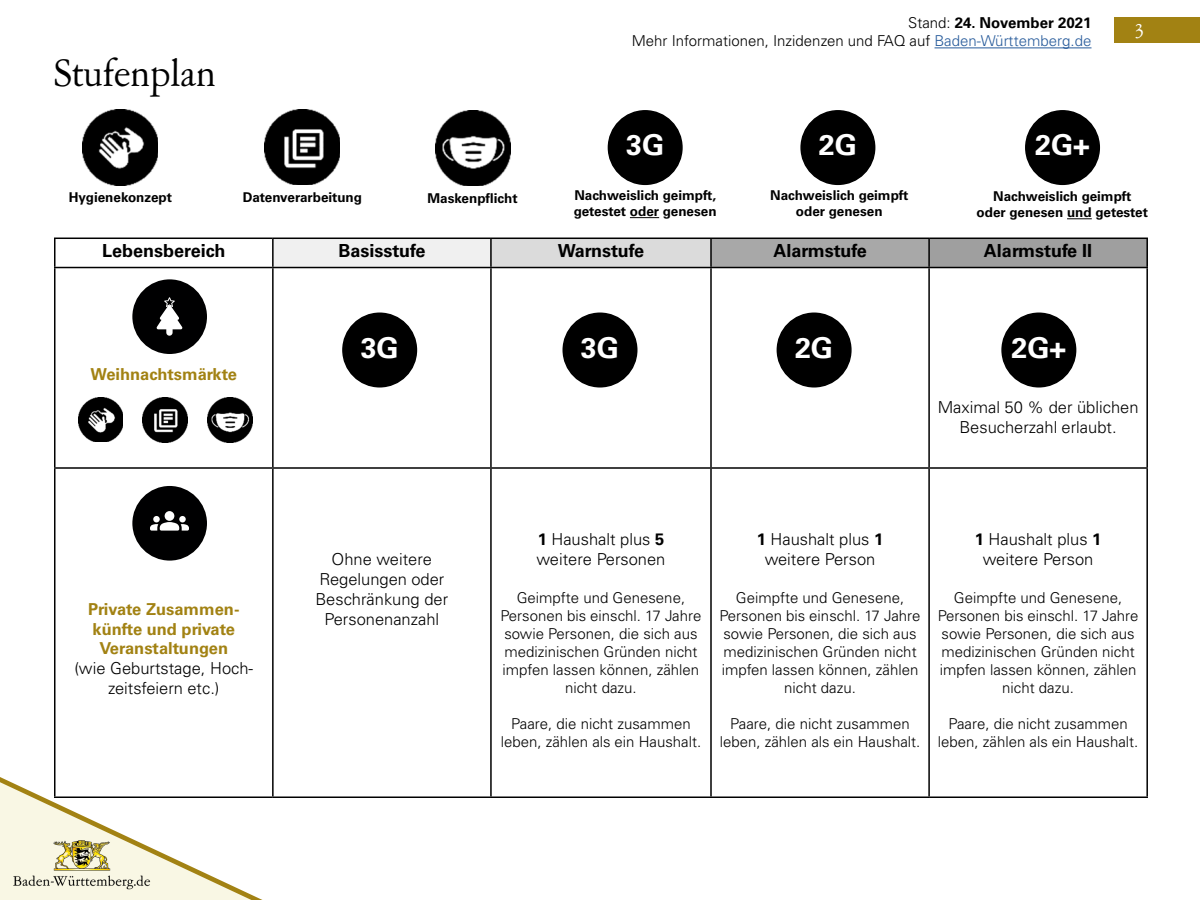
<style>
.page{position:relative;width:1200px;height:900px;background:#fff}
.page>*{position:absolute;margin:0;border:0;box-sizing:border-box;transform-origin:0 0}
.t1{font:37.5px "Garamont Amsterdam BQ";color:#000}
.t2{font:700 28.5px "Univers LT Pro 65";color:#fff}
.t3{font:24px "Garamont Amst SBOP Rom";color:#fff}
.t4{font:700 18px "Univers LT Pro 65";color:#000}
.t5{font:300 16.5px "Univers LT Pro 45";color:#000}
.t6{font:700 16.5px/19.8px "Univers LT Pro 65";color:#a28213;text-align:center}
.t7{font:300 15px/18px "Univers LT Pro 45";color:#000;text-align:center}
.t8{font:700 15px "Univers LT Pro 65";color:#000}
.t9{font:700 13.5px "Univers LT Pro 65";color:#000}
.s1{font-family:"Univers LT Pro 45";font-weight:300}
.s2{color:#275b9b}
.s3{font-family:"Univers LT Pro 45";font-weight:300;color:#000}
.s4{font-family:"Univers LT Pro 65";font-weight:700}
</style>
<div class="page">
<svg style="left:1067px;top:218px;width:25px;height:1px"></svg>
<svg style="left:630px;top:217px;width:29px;height:1px"></svg>
<div style="left:273px;top:238px;width:218px;height:30px;background:#f0f0f0"></div>
<div style="left:491px;top:238px;width:220px;height:30px;background:#dbdbdb"></div>
<div style="left:711px;top:238px;width:218px;height:30px;background:#a8a8a8"></div>
<div style="left:929px;top:238px;width:218px;height:30px;background:#9f9f9f"></div>
<hr style="left:54px;top:238px;width:219px;height:1px;background:#000">
<hr style="left:54px;top:239px;width:2px;height:28px;background:#000">
<hr style="left:273px;top:238px;width:218px;height:1px;background:#000">
<hr style="left:272px;top:239px;width:2px;height:28px;background:#000">
<hr style="left:491px;top:238px;width:220px;height:1px;background:#000">
<hr style="left:490px;top:239px;width:2px;height:28px;background:#000">
<hr style="left:711px;top:238px;width:218px;height:1px;background:#000">
<hr style="left:710px;top:239px;width:2px;height:28px;background:#000">
<hr style="left:929px;top:238px;width:219px;height:1px;background:#000">
<hr style="left:928px;top:239px;width:2px;height:28px;background:#000">
<hr style="left:1146px;top:239px;width:2px;height:28px;background:#000">
<hr style="left:54px;top:267px;width:219px;height:1px;background:#000">
<hr style="left:54px;top:268px;width:2px;height:199px;background:#000">
<hr style="left:273px;top:267px;width:218px;height:1px;background:#000">
<hr style="left:272px;top:268px;width:2px;height:199px;background:#000">
<hr style="left:491px;top:267px;width:220px;height:1px;background:#000">
<hr style="left:490px;top:268px;width:2px;height:199px;background:#000">
<hr style="left:711px;top:267px;width:218px;height:1px;background:#000">
<hr style="left:710px;top:268px;width:2px;height:199px;background:#000">
<hr style="left:929px;top:267px;width:219px;height:1px;background:#000">
<hr style="left:928px;top:268px;width:2px;height:199px;background:#000">
<hr style="left:1146px;top:268px;width:2px;height:199px;background:#000">
<hr style="left:54px;top:467px;width:219px;height:2px;background:#000">
<hr style="left:54px;top:469px;width:2px;height:327px;background:#000">
<hr style="left:273px;top:467px;width:218px;height:2px;background:#000">
<hr style="left:272px;top:469px;width:2px;height:327px;background:#000">
<hr style="left:491px;top:467px;width:220px;height:2px;background:#000">
<hr style="left:490px;top:469px;width:2px;height:327px;background:#000">
<hr style="left:711px;top:467px;width:218px;height:2px;background:#000">
<hr style="left:710px;top:469px;width:2px;height:327px;background:#000">
<hr style="left:929px;top:467px;width:219px;height:2px;background:#000">
<hr style="left:928px;top:469px;width:2px;height:327px;background:#000">
<hr style="left:1146px;top:469px;width:2px;height:327px;background:#000">
<hr style="left:54px;top:796px;width:219px;height:2px;background:#000">
<hr style="left:273px;top:796px;width:218px;height:2px;background:#000">
<hr style="left:491px;top:796px;width:220px;height:2px;background:#000">
<hr style="left:711px;top:796px;width:218px;height:2px;background:#000">
<hr style="left:929px;top:796px;width:219px;height:2px;background:#000">
<div style="left:132px;top:486px;width:75px;height:75px;background:#000001;border-radius:50%"></div>
<svg style="left:150px;top:511px;width:39px;height:20px"></svg>
<div style="left:1002px;top:313px;width:74px;height:74px;background:#000;border-radius:50%"></div>
<div style="left:1001px;top:313px;width:75px;height:75px;border:2px solid #000;border-radius:50%"></div>
<div style="left:777px;top:313px;width:74px;height:74px;background:#000;border-radius:50%"></div>
<div style="left:777px;top:313px;width:75px;height:75px;border:2px solid #000;border-radius:50%"></div>
<div style="left:563px;top:313px;width:74px;height:74px;background:#000;border-radius:50%"></div>
<div style="left:562px;top:313px;width:76px;height:75px;border:2px solid #000;border-radius:50%"></div>
<div style="left:343px;top:313px;width:73px;height:74px;background:#000;border-radius:50%"></div>
<div style="left:342px;top:313px;width:75px;height:75px;border:2px solid #000;border-radius:50%"></div>
<img style="left:78px;top:397px;width:45px;height:45px">
<img style="left:142px;top:397px;width:46px;height:45px">
<img style="left:207px;top:397px;width:45px;height:46px">
<div style="left:132px;top:279px;width:75px;height:75px;background:#000001;border-radius:50%"></div>
<svg style="left:156px;top:297px;width:27px;height:39px"></svg>
<div style="left:1026px;top:111px;width:73px;height:73px;background:#000;border-radius:50%"></div>
<div style="left:1025px;top:110px;width:75px;height:75px;border:2px solid #000;border-radius:50%"></div>
<div style="left:801px;top:111px;width:74px;height:73px;background:#000;border-radius:50%"></div>
<div style="left:800px;top:110px;width:75px;height:75px;border:2px solid #000;border-radius:50%"></div>
<div style="left:608px;top:111px;width:74px;height:73px;background:#000;border-radius:50%"></div>
<div style="left:608px;top:110px;width:75px;height:75px;border:2px solid #000;border-radius:50%"></div>
<img style="left:435px;top:110px;width:75px;height:76px">
<img style="left:265px;top:109px;width:75px;height:75px">
<img style="left:83px;top:109px;width:75px;height:76px">
<svg style="left:0;top:777px;width:262px;height:123px"></svg>
<img style="left:10px;top:838px;width:141px;height:52px">
<div style="left:1114px;top:18px;width:86px;height:25px;background:#a28213"></div>
<hr style="left:935px;top:48px;width:157px;height:1px;background:#275b9b">
<p class="t1" style="left:54px;top:52px;width:164px">Stufenplan</p>
<p class="t9" style="left:69px;top:188px;width:105px">Hygienekonzept</p>
<p class="t9" style="left:243px;top:188px;width:121px">Datenverarbeitung</p>
<p class="t9" style="left:428px;top:189px;width:92px">Maskenpflicht</p>
<p class="t8" style="left:908px;top:13px;width:185px"><span class="s1">Stand:</span> 24. November 2021</p>
<p class="t7" style="left:632px;top:32px;width:461px">Mehr Informationen, Inzidenzen und FAQ auf <span class="s2">Baden-Württemberg.de</span></p>
<p class="t2" style="left:626px;top:125px;width:40px">3G</p>
<p class="t2" style="left:819px;top:125px;width:40px">2G</p>
<p class="t2" style="left:1035px;top:125px;width:56px">2G+</p>
<p class="t3" style="left:1134px;top:18px;width:12px">3</p>
<p class="t9" style="left:574px;top:186px;width:143px">Nachweislich geimpft,</p>
<p class="t9" style="left:574px;top:202px;width:144px">getestet oder genesen</p>
<p class="t9" style="left:770px;top:185px;width:140px">Nachweislich geimpft</p>
<p class="t9" style="left:796px;top:202px;width:88px">oder genesen</p>
<p class="t9" style="left:993px;top:187px;width:140px">Nachweislich geimpft</p>
<p class="t9" style="left:977px;top:203px;width:173px">oder genesen und getestet</p>
<p class="t4" style="left:102px;top:238px;width:125px">Lebensbereich</p>
<p class="t4" style="left:338px;top:238px;width:89px">Basisstufe</p>
<p class="t4" style="left:558px;top:238px;width:88px">Warnstufe</p>
<p class="t4" style="left:773px;top:238px;width:95px">Alarmstufe</p>
<p class="t4" style="left:984px;top:238px;width:110px">Alarmstufe II</p>
<p class="t6" style="left:91px;top:363px;width:148px">Weihnachtsmärkte</p>
<p class="t6" style="left:74px;top:598px;width:180px">Private Zusammen&shy;künfte und private<br>Veranstaltungen<br><span class="s3">(wie Geburtstage, Hoch&shy;zeitsfeiern etc.)</span></p>
<p class="t2" style="left:361px;top:328px;width:40px">3G</p>
<p class="t2" style="left:581px;top:328px;width:40px">3G</p>
<p class="t2" style="left:795px;top:328px;width:40px">2G</p>
<p class="t2" style="left:1012px;top:328px;width:56px">2G+</p>
<p class="t5" style="left:332px;top:548px;width:102px">Ohne weitere</p>
<p class="t5" style="left:319px;top:568px;width:127px">Regelungen oder</p>
<p class="t5" style="left:316px;top:588px;width:134px">Beschränkung der</p>
<p class="t5" style="left:325px;top:608px;width:116px">Personenanzahl</p>
<p class="t5" style="left:938px;top:396px;width:202px">Maximal 50 % der üblichen</p>
<p class="t5" style="left:960px;top:416px;width:159px">Besucherzahl erlaubt.</p>
<p class="t5" style="left:538px;top:529px;width:128px"><span class="s4">1</span> Haushalt plus <span class="s4">5</span></p>
<p class="t5" style="left:536px;top:548px;width:130px">weitere Personen</p>
<p class="t7" style="left:501px;top:588px;width:202px">Geimpfte und Genesene,<br>Personen bis einschl. 17 Jahre sowie Personen, die sich aus medizinischen Gründen nicht impfen lassen können, zählen nicht dazu.</p>
<p class="t7" style="left:501px;top:714px;width:202px">Paare, die nicht zusammen leben, zählen als ein Haushalt.</p>
<p class="t5" style="left:757px;top:529px;width:128px"><span class="s4">1</span> Haushalt plus <span class="s4">1</span></p>
<p class="t5" style="left:765px;top:548px;width:112px">weitere Person</p>
<p class="t7" style="left:720px;top:588px;width:202px">Geimpfte und Genesene,<br>Personen bis einschl. 17 Jahre sowie Personen, die sich aus medizinischen Gründen nicht impfen lassen können, zählen nicht dazu.</p>
<p class="t7" style="left:720px;top:714px;width:202px">Paare, die nicht zusammen leben, zählen als ein Haushalt.</p>
<p class="t5" style="left:975px;top:529px;width:128px"><span class="s4">1</span> Haushalt plus <span class="s4">1</span></p>
<p class="t5" style="left:983px;top:548px;width:112px">weitere Person</p>
<p class="t7" style="left:938px;top:588px;width:202px">Geimpfte und Genesene,<br>Personen bis einschl. 17 Jahre sowie Personen, die sich aus medizinischen Gründen nicht impfen lassen können, zählen nicht dazu.</p>
<p class="t7" style="left:938px;top:714px;width:202px">Paare, die nicht zusammen leben, zählen als ein Haushalt.</p>
</div>
